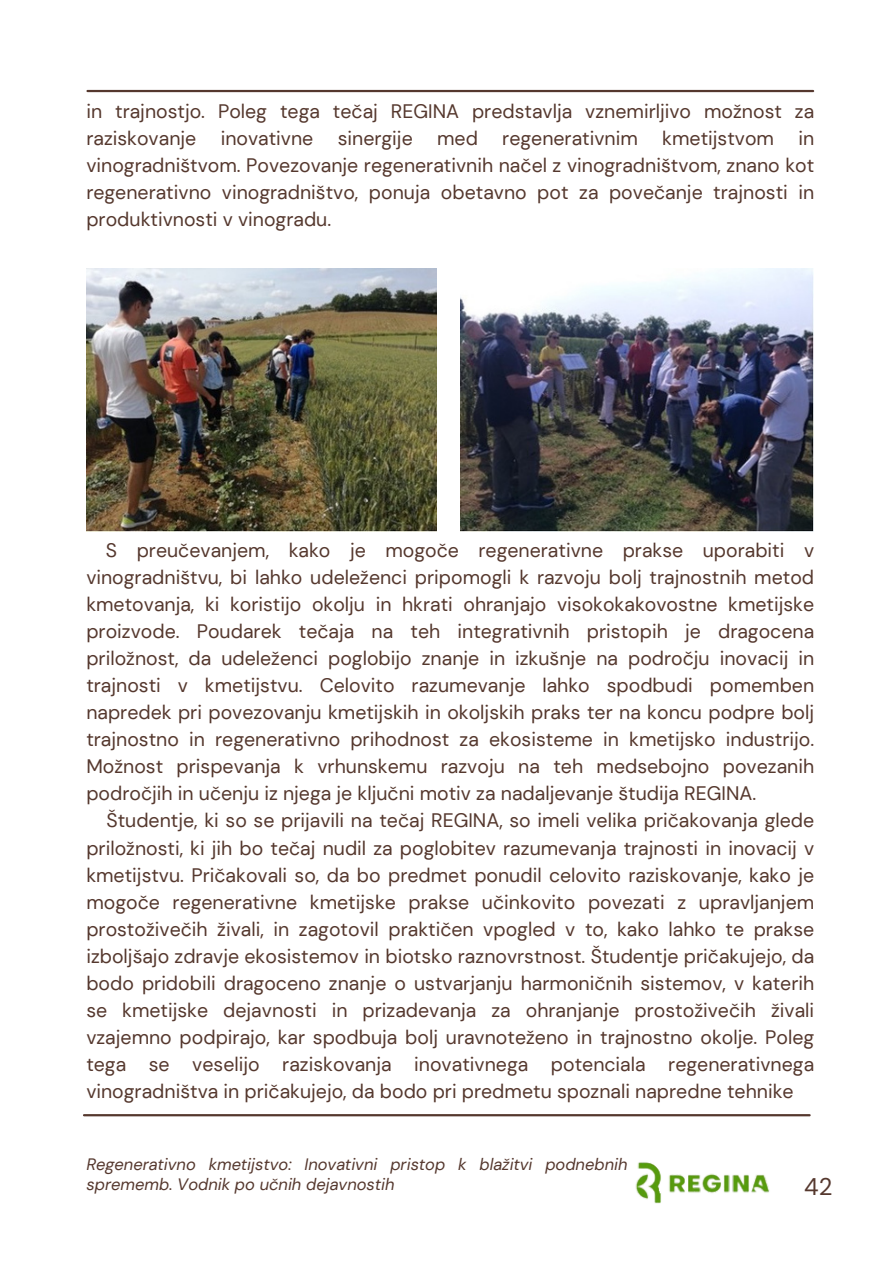
<style>
.page{position:relative;width:894px;height:1264px;background:#fff}
.page>*{position:absolute;margin:0;border:0;box-sizing:border-box;transform-origin:0 0}
.t1{font:24px "DM Sans";color:#55382e}
.t2{font:19.5px/27px "DM Sans";color:#55382e;text-align:justify}
.t3{font:italic 16.5px/19.2px "DM Sans";color:#55382e}
</style>
<div class="page">
<img style="left:635px;top:1162px;width:135px;height:42px">
<hr style="left:87px;top:90px;width:725px;height:2px;background:#55382e">
<hr style="left:84px;top:1114px;width:725px;height:2px;background:#55382e">
<img style="left:86px;top:268px;width:350px;height:263px">
<img style="left:460px;top:268px;width:353px;height:263px">
<h2 class="t2" style="left:86px;top:98px;width:729px">in trajnostjo. Poleg tega tečaj REGINA predstavlja vznemirljivo možnost za raziskovanje inovativne sinergije med regenerativnim kmetijstvom in vinogradništvom. Povezovanje regenerativnih načel z vinogradništvom, znano kot regenerativno vinogradništvo, ponuja obetavno pot za povečanje trajnosti in produktivnosti v vinogradu.</h2>
<p class="t2" style="left:106px;top:537px;width:709px">S preučevanjem, kako je mogoče regenerativne prakse uporabiti v</p>
<p class="t2" style="left:86px;top:564px;width:729px">vinogradništvu, bi lahko udeleženci pripomogli k razvoju bolj trajnostnih metod</p>
<p class="t2" style="left:86px;top:591px;width:729px">kmetovanja, ki koristijo okolju in hkrati ohranjajo visokokakovostne kmetijske</p>
<p class="t2" style="left:86px;top:618px;width:729px">proizvode. Poudarek tečaja na teh integrativnih pristopih je dragocena</p>
<p class="t2" style="left:86px;top:645px;width:729px">priložnost, da udeleženci poglobijo znanje in izkušnje na področju inovacij in</p>
<p class="t2" style="left:86px;top:672px;width:729px">trajnosti v kmetijstvu. Celovito razumevanje lahko spodbudi pomemben</p>
<p class="t2" style="left:86px;top:699px;width:729px">napredek pri povezovanju kmetijskih in okoljskih praks ter na koncu podpre bolj</p>
<p class="t2" style="left:86px;top:726px;width:729px">trajnostno in regenerativno prihodnost za ekosisteme in kmetijsko industrijo.</p>
<p class="t2" style="left:86px;top:753px;width:729px">Možnost prispevanja k vrhunskemu razvoju na teh medsebojno povezanih</p>
<p class="t2" style="left:86px;top:780px;width:671px">področjih in učenju iz njega je ključni motiv za nadaljevanje študija REGINA.</p>
<p class="t2" style="left:106px;top:807px;width:709px">Študentje, ki so se prijavili na tečaj REGINA, so imeli velika pričakovanja glede</p>
<p class="t2" style="left:86px;top:834px;width:729px">priložnosti, ki jih bo tečaj nudil za poglobitev razumevanja trajnosti in inovacij v</p>
<p class="t2" style="left:86px;top:861px;width:729px">kmetijstvu. Pričakovali so, da bo predmet ponudil celovito raziskovanje, kako je</p>
<p class="t2" style="left:86px;top:888px;width:729px">mogoče regenerativne kmetijske prakse učinkovito povezati z upravljanjem</p>
<p class="t2" style="left:86px;top:915px;width:729px">prostoživečih živali, in zagotovil praktičen vpogled v to, kako lahko te prakse</p>
<p class="t2" style="left:86px;top:942px;width:729px">izboljšajo zdravje ekosistemov in biotsko raznovrstnost. Študentje pričakujejo, da</p>
<p class="t2" style="left:86px;top:969px;width:729px">bodo pridobili dragoceno znanje o ustvarjanju harmoničnih sistemov, v katerih</p>
<p class="t2" style="left:86px;top:996px;width:729px">se kmetijske dejavnosti in prizadevanja za ohranjanje prostoživečih živali</p>
<p class="t2" style="left:86px;top:1023px;width:729px">vzajemno podpirajo, kar spodbuja bolj uravnoteženo in trajnostno okolje. Poleg</p>
<p class="t2" style="left:86px;top:1050px;width:729px">tega se veselijo raziskovanja inovativnega potenciala regenerativnega</p>
<p class="t2" style="left:86px;top:1077px;width:708px">vinogradništva in pričakujejo, da bodo pri predmetu spoznali napredne tehnike</p>
<p class="t3" style="left:86px;top:1155px;width:542px">Regenerativno kmetijstvo: Inovativni pristop k blažitvi podnebnih sprememb. Vodnik po učnih dejavnostih</p>
<p class="t1" style="left:804px;top:1171px;width:30px">42</p>
</div>
